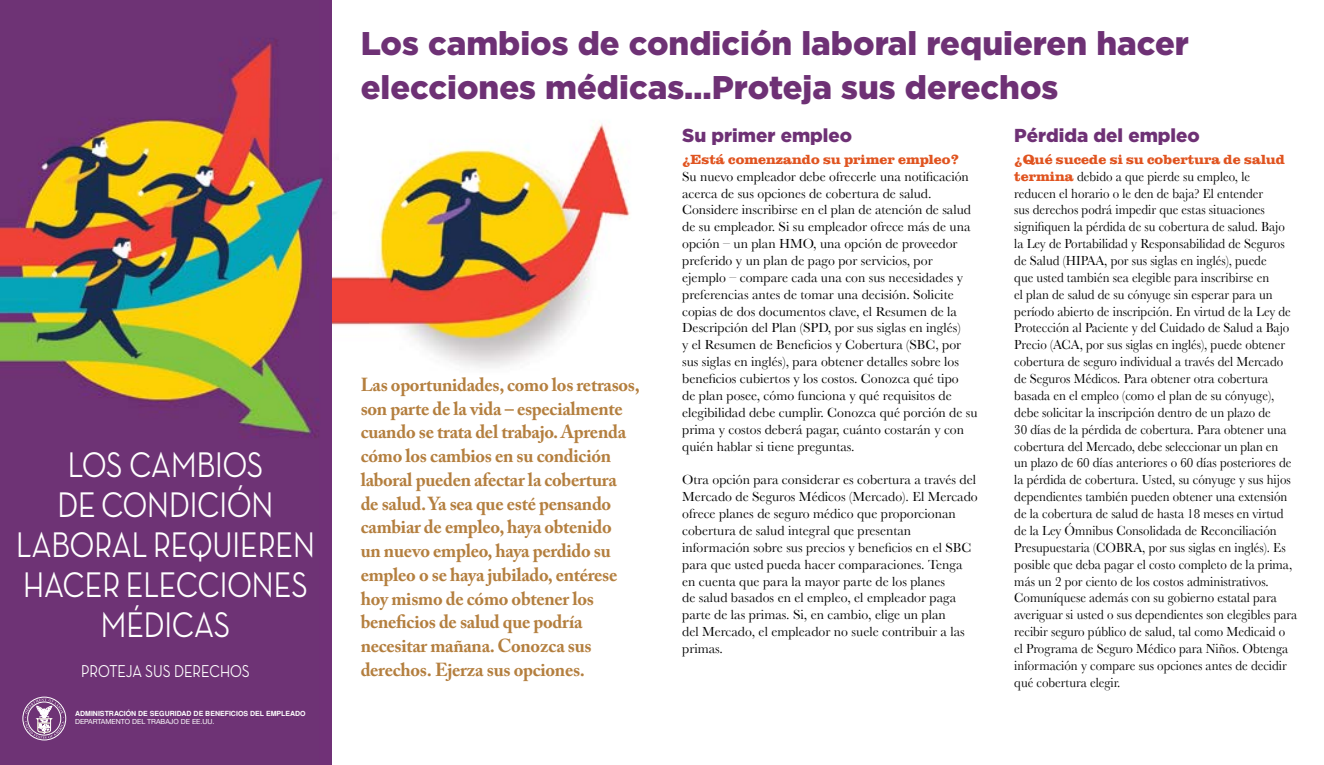
<style>
.page{position:relative;width:1324px;height:765px;background:#fff}
.page>*{position:absolute;margin:0;border:0;box-sizing:border-box;transform-origin:0 0}
.t1{font:500 36.25px/40px "Neutra Disp";color:#fff;text-align:center;scale:.86 1}
.t2{font:900 32.75px/43.8px "Gotham";color:#6e3175}
.t3{font:700 18.75px/23.8px "Adobe Caslon Pro";letter-spacing:-.015em;color:#b47f3f}
.t4{font:900 18.75px "Gotham";color:#6e3175}
.t5{font:500 17.5px "Neutra Disp";color:#fff;scale:.86 1}
.t6{font:13.75px/16.9px "Baskerville";color:#000;scale:.94 1}
.t7{font:13.75px/16.9px "Baskerville";color:#000}
.t8{font:13.75px/16.9px "URW Clarendon T Extr Bold Extr Wide";color:#e05420;scale:.94 1}
.t9{font:700 7px/7.9px "Helvetica";color:#fff}
.s1{font-family:"Helvetica Neue";font-weight:400}
.s2{font-family:"Baskerville";color:#000}
</style>
<div class="page">
<img style="left:331px;top:100px;width:299px;height:277px">
<img style="left:0;top:0;width:331px;height:765px">
<div style="left:23px;top:697px;width:43px;height:43px;border:1px solid #fff;border-radius:50%"></div>
<svg style="left:24px;top:698px;width:40px;height:41px;background:#99719d"></svg>
<h1 class="t1" style="left:16px;top:445px;width:349px">LOS CAMBIOS<br>DE CONDICIÓN<br>LABORAL REQUIEREN<br>HACER ELECCIONES<br>MÉDICAS</h1>
<h1 class="t5" style="left:81px;top:662px;width:197px">PROTEJA SUS DERECHOS</h1>
<p class="t9" style="left:75px;top:710px;width:232px">ADMINISTRACIÓN DE SEGURIDAD DE BENEFICIOS DEL EMPLEADO<br><span class="s1">DEPARTAMENTO DEL TRABAJO DE EE.UU.</span></p>
<h2 class="t2" style="left:360px;top:22px;width:829px">Los cambios de condición laboral requieren hacer elecciones médicas…Proteja sus derechos</h2>
<p class="t3" style="left:360px;top:373px;width:281px">Las oportunidades, como los retrasos, son parte de la vida – especialmente cuando se trata del trabajo. Aprenda cómo los cambios en su condición laboral pueden afectar la cobertura<br>de salud. Ya sea que esté pensando cambiar de empleo, haya obtenido<br>un nuevo empleo, haya perdido su empleo o se haya jubilado, entérese hoy mismo de cómo obtener los beneficios de salud que podría necesitar mañana. Conozca sus derechos. Ejerza sus opciones.</p>
<h3 class="t4" style="left:682px;top:122px;width:171px">Su primer empleo</h3>
<h4 class="t8" style="left:682px;top:151px;width:296px">¿Está comenzando su primer empleo?</h4>
<p class="t7" style="left:682px;top:168px;width:297px">Su nuevo empleador debe ofrecerle una notificación acerca de sus opciones de cobertura de salud.<br>Considere inscribirse en el plan de atención de salud de su empleador. Si su empleador ofrece más de una opción – un plan HMO, una opción de proveedor preferido y un plan de pago por servicios, por ejemplo – compare cada una con sus necesidades y preferencias antes de tomar una decisión. Solicite copias de dos documentos clave, el Resumen de la Descripción del Plan (SPD, por sus siglas en inglés)<br>y el Resumen de Beneficios y Cobertura (SBC, por sus siglas en inglés), para obtener detalles sobre los beneficios cubiertos y los costos. Conozca qué tipo<br>de plan posee, cómo funciona y qué requisitos de elegibilidad debe cumplir. Conozca qué porción de su prima y costos deberá pagar, cuánto costarán y con quién hablar si tiene preguntas.</p>
<p class="t7" style="left:682px;top:471px;width:297px">Otra opción para considerar es cobertura a través del Mercado de Seguros Médicos (Mercado). El Mercado ofrece planes de seguro médico que proporcionan cobertura de salud integral que presentan información sobre sus precios y beneficios en el SBC para que usted pueda hacer comparaciones. Tenga en cuenta que para la mayor parte de los planes<br>de salud basados en el empleo, el empleador paga parte de las primas. Si, en cambio, elige un plan<br>del Mercado, el empleador no suele contribuir a las primas.</p>
<h3 class="t4" style="left:1014px;top:122px;width:187px">Pérdida del empleo</h3>
<h4 class="t8" style="left:1014px;top:151px;width:289px">¿Qué sucede si su cobertura de salud termina <span class="s2">debido a que pierde su empleo, le</span></h4>
<p class="t6" style="left:1014px;top:184px;width:302px">reducen el horario o le den de baja? El entender<br>sus derechos podrá impedir que estas situaciones signifiquen la pérdida de su cobertura de salud. Bajo la Ley de Portabilidad y Responsabilidad de Seguros de Salud (HIPAA, por sus siglas en inglés), puede<br>que usted también sea elegible para inscribirse en<br>el plan de salud de su cónyuge sin esperar para un período abierto de inscripción. En virtud de la Ley de Protección al Paciente y del Cuidado de Salud a Bajo Precio (ACA, por sus siglas en inglés), puede obtener cobertura de seguro individual a través del Mercado de Seguros Médicos. Para obtener otra cobertura basada en el empleo (como el plan de su cónyuge), debe solicitar la inscripción dentro de un plazo de<br>30 días de la pérdida de cobertura. Para obtener una cobertura del Mercado, debe seleccionar un plan en<br>un plazo de 60 días anteriores o 60 días posteriores de la pérdida de cobertura. Usted, su cónyuge y sus hijos dependientes también pueden obtener una extensión de la cobertura de salud de hasta 18 meses en virtud de la Ley Ómnibus Consolidada de Reconciliación Presupuestaria (COBRA, por sus siglas en inglés). Es posible que deba pagar el costo completo de la prima, más un 2 por ciento de los costos administrativos.<br>Comuníquese además con su gobierno estatal para averiguar si usted o sus dependientes son elegibles para recibir seguro público de salud, tal como Medicaid o el Programa de Seguro Médico para Niños. Obtenga información y compare sus opciones antes de decidir qué cobertura elegir.</p>
</div>
